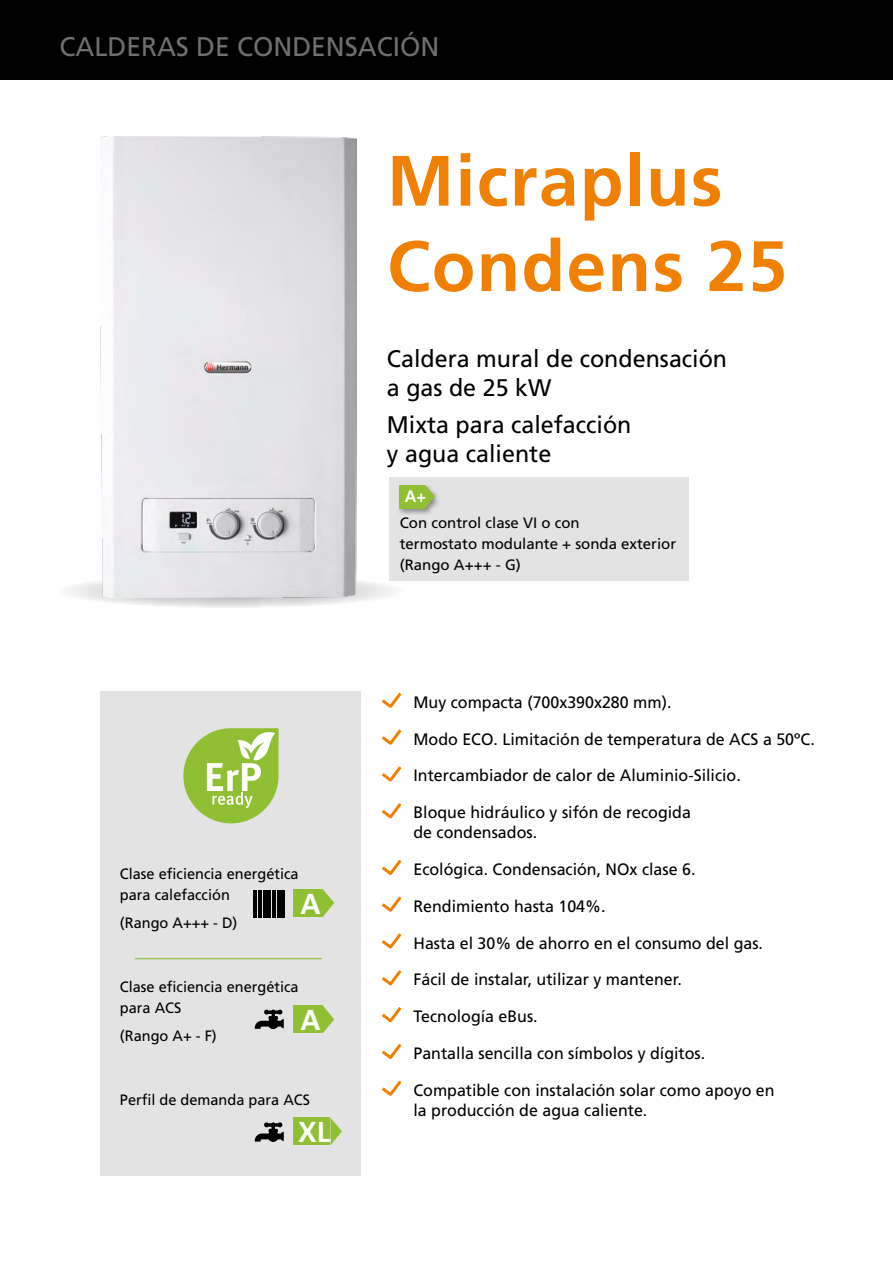
<style>
.page{position:relative;width:893px;height:1263px;background:#fff}
.page>*{position:absolute;margin:0;border:0;box-sizing:border-box;transform-origin:0 0}
.t1{font:700 71.1px/85.3px "Frutiger";letter-spacing:.02em;color:#ef8002}
.t2{font:700 28.8px "Frutiger";color:#fff}
.t3{font:27px "Frutiger";color:#706f6f}
.t4{font:24px/28.8px "Frutiger";color:#000}
.t5{font:700 16.65px "Frutiger";color:#fff}
.t6{font:16.5px/19.8px "Frutiger";color:#000}
.t7{font:15px/21px "Frutiger";color:#000}
</style>
<div class="page">
<div style="left:100px;top:691px;width:261px;height:484px;background:#e3e3e3"></div>
<div style="left:293px;top:889px;width:30px;height:28px;background:#8fc034"></div>
<svg style="left:323px;top:889px;width:11px;height:28px"></svg>
<svg style="left:253px;top:891px;width:32px;height:27px"></svg>
<div style="left:293px;top:1005px;width:30px;height:28px;background:#8fc034"></div>
<svg style="left:323px;top:1006px;width:11px;height:27px"></svg>
<svg style="left:255px;top:1009px;width:29px;height:20px"></svg>
<div style="left:293px;top:1117px;width:37px;height:28px;background:#8fc034"></div>
<svg style="left:330px;top:1117px;width:12px;height:28px"></svg>
<svg style="left:255px;top:1122px;width:29px;height:20px"></svg>
<svg style="left:54px;top:574px;width:353px;height:34px"></svg>
<div style="left:0;top:0;width:893px;height:79px;background:#000"></div>
<img style="left:100px;top:136px;width:256px;height:461px">
<svg style="left:382px;top:693px;width:19px;height:15px"></svg>
<svg style="left:382px;top:730px;width:19px;height:15px"></svg>
<svg style="left:382px;top:766px;width:19px;height:15px"></svg>
<svg style="left:382px;top:803px;width:19px;height:15px"></svg>
<svg style="left:382px;top:860px;width:19px;height:15px"></svg>
<svg style="left:382px;top:897px;width:19px;height:15px"></svg>
<svg style="left:382px;top:933px;width:19px;height:15px"></svg>
<svg style="left:382px;top:970px;width:19px;height:15px"></svg>
<svg style="left:382px;top:1007px;width:19px;height:15px"></svg>
<svg style="left:382px;top:1044px;width:19px;height:15px"></svg>
<svg style="left:382px;top:1081px;width:19px;height:15px"></svg>
<svg style="left:183px;top:728px;width:96px;height:95px"></svg>
<hr style="left:135px;top:958px;width:186px;height:1px;background:#8fc034">
<div style="left:389px;top:477px;width:300px;height:104px;background:#e3e3e3"></div>
<div style="left:398px;top:483px;width:43px;height:31px;background:#000;opacity:.39"></div>
<div style="left:400px;top:485px;width:25px;height:24px;background:#8fc034"></div>
<svg style="left:425px;top:485px;width:10px;height:24px"></svg>
<h3 class="t3" style="left:60px;top:31px;width:381px">CALDERAS DE CONDENSACIÓN</h3>
<h1 class="t1" style="left:387px;top:138px;width:402px">Micraplus<br>Condens 25</h1>
<h3 class="t4" style="left:387px;top:344px;width:342px">Caldera mural de condensación a gas de 25 kW</h3>
<h3 class="t4" style="left:387px;top:410px;width:246px">Mixta para calefacción y agua caliente</h3>
<p class="t5" style="left:405px;top:486px;width:23px">A+</p>
<p class="t7" style="left:120px;top:863px;width:180px">Clase eficiencia energética para calefacción</p>
<p class="t7" style="left:120px;top:912px;width:119px">(Rango A+++ - D)</p>
<h2 class="t2" style="left:300px;top:887px;width:22px">A</h2>
<p class="t7" style="left:120px;top:976px;width:180px">Clase eficiencia energética para ACS</p>
<p class="t7" style="left:120px;top:1025px;width:98px">(Rango A+ - F)</p>
<h2 class="t2" style="left:300px;top:1003px;width:22px">A</h2>
<p class="t7" style="left:120px;top:1089px;width:192px">Perfil de demanda para ACS</p>
<h2 class="t2" style="left:298px;top:1115px;width:34px">XL</h2>
<p class="t7" style="left:400px;top:512px;width:278px">Con control clase VI o con<br>termostato modulante + sonda exterior (Rango A+++ - G)</p>
<p class="t6" style="left:413px;top:692px;width:259px">Muy compacta (700x390x280 mm).</p>
<p class="t6" style="left:413px;top:729px;width:403px">Modo ECO. Limitación de temperatura de ACS a 50ºC.</p>
<p class="t6" style="left:413px;top:766px;width:329px">Intercambiador de calor de Aluminio-Silicio.</p>
<p class="t6" style="left:413px;top:802px;width:279px">Bloque hidráulico y sifón de recogida de condensados.</p>
<p class="t6" style="left:413px;top:859px;width:283px">Ecológica. Condensación, NOx clase 6.</p>
<p class="t6" style="left:413px;top:896px;width:194px">Rendimiento hasta 104%.</p>
<p class="t6" style="left:413px;top:933px;width:351px">Hasta el 30% de ahorro en el consumo del gas.</p>
<p class="t6" style="left:413px;top:969px;width:270px">Fácil de instalar, utilizar y mantener.</p>
<p class="t6" style="left:413px;top:1006px;width:126px">Tecnología eBus.</p>
<p class="t6" style="left:413px;top:1043px;width:293px">Pantalla sencilla con símbolos y dígitos.</p>
<p class="t6" style="left:413px;top:1080px;width:363px">Compatible con instalación solar como apoyo en la producción de agua caliente.</p>
</div>
